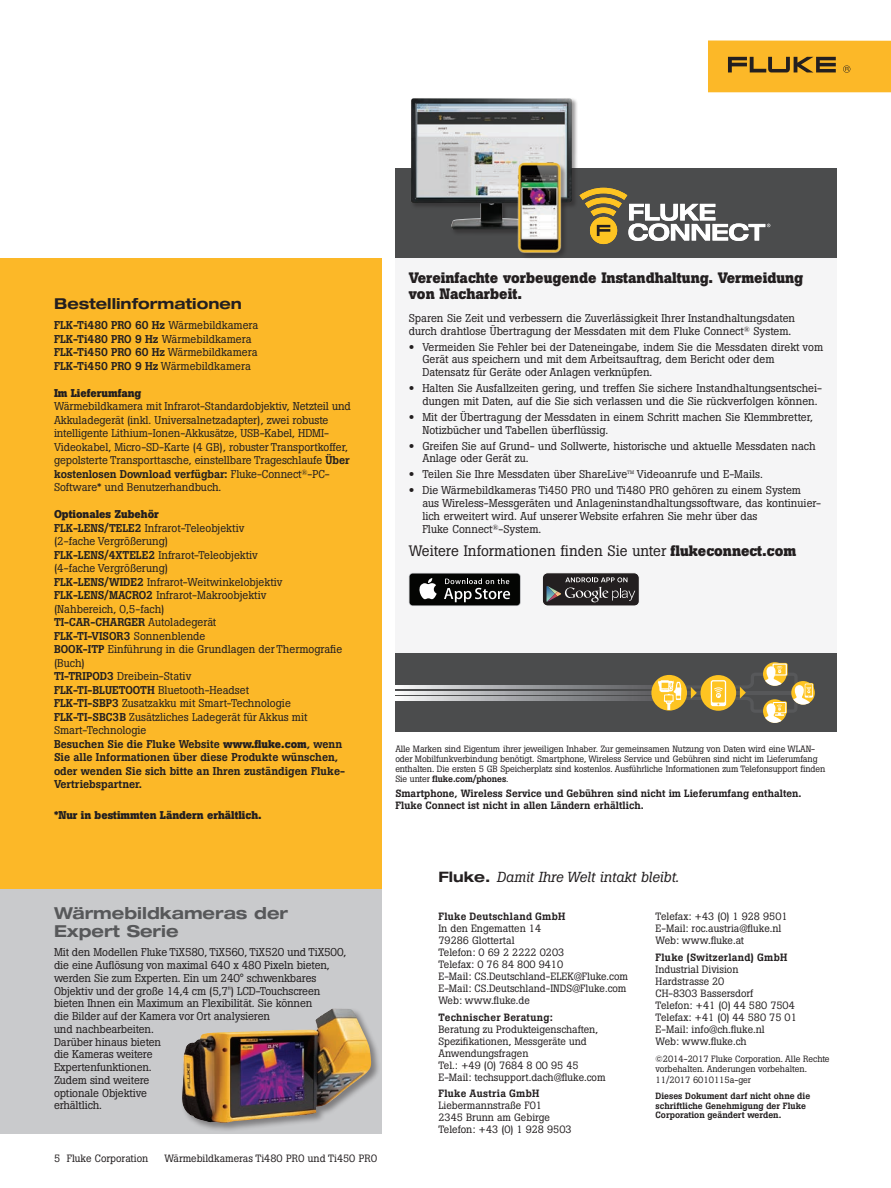
<style>
.page{position:relative;width:891px;height:1188px;background:#fff}
.page>*{position:absolute;margin:0;border:0;box-sizing:border-box;transform-origin:0 0}
.t1{font:700 expanded 16.5px/18px "Helvetica Neue LT Std";color:#57585a}
.t2{font:700 15px/16.5px "Boton Pro";color:#231f20}
.t3{font:15px "Boton Pro";color:#231f20}
.t4{font:700 expanded 15px "Helvetica Neue LT Std";color:#231f20}
.t5{font:italic 14.4px "Boton Pro";color:#231f20}
.t6{font:11.25px/13.5px "Boton Pro";color:#231f20}
.t7{font:500 11.25px/13.5px "Boton Pro";color:#231f20}
.t8{font:700 11.25px "Boton Pro";color:#231f20}
.t9{font:10.5px/12px "Boton Pro";color:#231f20}
.t10{font:500 10.5px/12px "Boton Pro";color:#231f20}
.t11{font:500 10.5px "Boton Pro";letter-spacing:.02em;color:#231f20}
.t12{font:500 10.5px "Boton Pro";letter-spacing:.025em;color:#231f20}
.t13{font:9px/9.8px "Boton Pro";letter-spacing:-.01em;color:#231f20}
.t14{font:500 9px/9.8px "Boton Pro";color:#231f20}
.t15{font:5.1px "Boton Pro";color:#231f20}
.s1{font-weight:400}
.s2{font-weight:500}
.s3{font-weight:700}
.s4{font-family:"Helvetica Neue LT Std";font-weight:500;font-stretch:expanded}
.s5{font-family:"Helvetica Neue LT Pro";font-weight:700;font-style:normal;font-stretch:expanded}
</style>
<div class="page">
<div style="left:0;top:869px;width:382px;height:265px;background:#c9cacc"></div>
<div style="left:0;top:258px;width:382px;height:631px;background:#fcb828"></div>
<div style="left:708px;top:40px;width:183px;height:52px;background:#fcb828"></div>
<svg style="left:728px;top:57px;width:108px;height:15px"></svg>
<svg style="left:843px;top:65px;width:7px;height:8px"></svg>
<div style="left:180px;top:1007px;width:201px;height:125px;background:#231f20;opacity:.45"></div>
<img style="left:181px;top:1008px;width:191px;height:115px">
<div style="left:395px;top:168px;width:442px;height:564px;background:#4b4c4d"></div>
<div style="left:590px;top:217px;width:27px;height:27px;background:#fec422;border:1px solid #fec422;border-radius:50%"></div>
<svg style="left:580px;top:188px;width:190px;height:53px"></svg>
<div style="left:395px;top:258px;width:442px;height:395px;background:#f5f5f6"></div>
<svg style="left:409px;top:573px;width:112px;height:33px"></svg>
<div style="left:410px;top:574px;width:110px;height:31px;background:#040503;border-radius:3px"></div>
<svg style="left:419px;top:578px;width:18px;height:21px"></svg>
<svg style="left:444px;top:578px;width:66px;height:24px"></svg>
<div style="left:542px;top:573px;width:97px;height:33px;background:#231f20;border-radius:5px"></div>
<div style="left:542px;top:573px;width:97px;height:33px;border:1px solid #fff;border-radius:5px"></div>
<svg style="left:547px;top:577px;width:88px;height:25px"></svg>
<img style="left:395px;top:685px;width:258px;height:4px">
<img style="left:395px;top:691px;width:256px;height:3px">
<img style="left:395px;top:697px;width:257px;height:3px">
<div style="left:651px;top:675px;width:36px;height:36px;background:#fec422;border-radius:50%"></div>
<svg style="left:658px;top:663px;width:156px;height:60px"></svg>
<div style="left:410px;top:97px;width:168px;height:139px;background:#231f20;opacity:.45"></div>
<img style="left:411px;top:98px;width:161px;height:132px">
<div style="left:517px;top:162px;width:51px;height:98px;background:#231f20;opacity:.45"></div>
<img style="left:513px;top:159px;width:50px;height:100px">
<h2 class="t4" style="left:54px;top:294px;width:190px">Bestellinformationen</h2>
<p class="t7" style="left:54px;top:318px;width:206px">FLK-Ti480 PRO 60 Hz <span class="s1">Wärmebildkamera </span>FLK-Ti480 PRO 9 Hz <span class="s1">Wärmebildkamera </span>FLK-Ti450 PRO 60 Hz <span class="s1">Wärmebildkamera </span>FLK-Ti450 PRO 9 Hz <span class="s1">Wärmebildkamera</span></p>
<p class="t8" style="left:54px;top:385px;width:89px">Im Lieferumfang</p>
<p class="t6" style="left:54px;top:399px;width:298px">Wärmebildkamera mit Infrarot-Standardobjektiv, Netzteil und Akkuladegerät (inkl. Universalnetzadapter), zwei robuste intelligente Lithium-Ionen-Akkusätze, USB-Kabel, HDMI-Videokabel, Micro-SD-Karte (4 GB), robuster Transportkoffer, gepolsterte Transporttasche, einstellbare Trageschlaufe <span class="s2">Über kostenlosen Download verfügbar:</span> Fluke-Connect<sup>®</sup>-PC-Software* und Benutzerhandbuch.</p>
<p class="t6" style="left:54px;top:507px;width:293px"><span class="s3">Optionales Zubehör<br></span><span class="s2">FLK-LENS/TELE2</span> Infrarot-Teleobjektiv<br>(2-fache Vergrößerung)<br><span class="s2">FLK-LENS/4XTELE2</span> Infrarot-Teleobjektiv<br>(4-fache Vergrößerung)<br><span class="s2">FLK-LENS/WIDE2</span> Infrarot-Weitwinkelobjektiv <span class="s2">FLK-LENS/MACRO2</span> Infrarot-Makroobjektiv<br>(Nahbereich, 0,5-fach)<br><span class="s2">TI-CAR-CHARGER</span> Autoladegerät<br><span class="s2">FLK-TI-VISOR3</span> Sonnenblende<br><span class="s2">BOOK-ITP</span> Einführung in die Grundlagen der Thermografie (Buch)<br><span class="s2">TI-TRIPOD3</span> Dreibein-Stativ<br><span class="s2">FLK-TI-BLUETOOTH</span> Bluetooth-Headset<br><span class="s2">FLK-TI-SBP3</span> Zusatzakku mit Smart-Technologie <span class="s2">FLK-TI-SBC3B</span> Zusätzliches Ladegerät für Akkus mit Smart-Technologie<br><span class="s2">Besuchen Sie die Fluke Website</span> <span class="s3">www.fluke.com</span><span class="s2">, wenn Sie alle Informationen über diese Produkte wünschen, oder wenden Sie sich bitte an Ihren zuständigen Fluke-Vertriebspartner.</span></p>
<p class="t8" style="left:54px;top:807px;width:209px">*Nur in bestimmten Ländern erhältlich.</p>
<h2 class="t2" style="left:409px;top:269px;width:396px">Vereinfachte vorbeugende Instandhaltung. Vermeidung von Nacharbeit.</h2>
<p class="t6" style="left:409px;top:312px;width:388px;line-height:12.8px">Sparen Sie Zeit und verbessern die Zuverlässigkeit Ihrer Instandhaltungsdaten durch drahtlose Übertragung der Messdaten mit dem Fluke Connect<sup>®</sup> System.</p>
<p class="t6" style="left:422px;top:340px;width:402px;line-height:12.8px;text-indent:-14px"><span class="s4">•</span> Vermeiden Sie Fehler bei der Dateneingabe, indem Sie die Messdaten direkt vom<br>Gerät aus speichern und mit dem Arbeitsauftrag, dem Bericht oder dem<br>Datensatz für Geräte oder Anlagen verknüpfen.</p>
<p class="t6" style="left:422px;top:382px;width:401px;line-height:12.8px;text-indent:-14px"><span class="s4">•</span> Halten Sie Ausfallzeiten gering, und treffen Sie sichere Instandhaltungsentschei&shy;dungen mit Daten, auf die Sie sich verlassen und die Sie rückverfolgen können.</p>
<p class="t6" style="left:422px;top:411px;width:392px;line-height:12.8px;text-indent:-14px"><span class="s4">•</span> Mit der Übertragung der Messdaten in einem Schritt machen Sie Klemmbretter,<br>Notizbücher und Tabellen überflüssig.</p>
<p class="t6" style="left:422px;top:439px;width:395px;line-height:12.8px;text-indent:-14px"><span class="s4">•</span> Greifen Sie auf Grund- und Sollwerte, historische und aktuelle Messdaten nach<br>Anlage oder Gerät zu.</p>
<p class="t6" style="left:409px;top:468px;width:220px"><span class="s4">•</span> Teilen Sie Ihre Messdaten über ShareLive</p>
<p class="t15" style="left:627px;top:469px;width:8px">TM</p>
<p class="t6" style="left:637px;top:468px;width:127px">Videoanrufe und E-Mails.</p>
<p class="t6" style="left:422px;top:484px;width:400px;line-height:12.8px;text-indent:-14px"><span class="s4">•</span> Die Wärmebildkameras Ti450 PRO und Ti480 PRO gehören zu einem System<br>aus Wireless-Messgeräten und Anlageninstandhaltungssoftware, das kontinuier&shy;lich erweitert wird. Auf unserer Website erfahren Sie mehr über das<br>Fluke Connect<sup>®</sup>-System.</p>
<h2 class="t3" style="left:409px;top:541px;width:389px">Weitere Informationen finden Sie unter <span class="s3">flukeconnect.com</span></h2>
<p class="t13" style="left:395px;top:744px;width:431px">Alle Marken sind Eigentum ihrer jeweiligen Inhaber. Zur gemeinsamen Nutzung von Daten wird eine WLAN&shy;oder Mobilfunkverbindung benötigt. Smartphone, Wireless Service und Gebühren sind nicht im Lieferumfang enthalten. Die ersten 5 GB Speicherplatz sind kostenlos. Ausführliche Informationen zum Telefonsupport finden Sie unter <span class="s2">fluke.com/phones</span>.</p>
<p class="t10" style="left:395px;top:787px;width:408px">Smartphone, Wireless Service und Gebühren sind nicht im Lieferumfang enthalten.<br>Fluke Connect ist nicht in allen Ländern erhältlich.</p>
<h1 class="t1" style="left:54px;top:904px;width:236px">Wärmebildkameras der<br>Expert Serie</h1>
<p class="t6" style="left:54px;top:946px;width:294px;line-height:12.8px">Mit den Modellen Fluke TiX580, TiX560, TiX520 und TiX500, die eine Auflösung von maximal 640 x 480 Pixeln bieten, werden Sie zum Experten. Ein um 240° schwenkbares Objektiv und der große 14,4 cm (5,7") LCD-Touchscreen bieten Ihnen ein Maximum an Flexibilität. Sie können<br>die Bilder auf der Kamera vor Ort analysieren<br>und nachbearbeiten.<br>Darüber hinaus bieten<br>die Kameras weitere<br>Expertenfunktionen.<br>Zudem sind weitere<br>optionale Objektive<br>erhältlich.</p>
<p class="t9" style="left:54px;top:1152px;width:96px">5 Fluke Corporation</p>
<p class="t9" style="left:164px;top:1152px;width:214px">Wärmebildkameras Ti480 PRO und Ti450 PRO</p>
<p class="t5" style="left:438px;top:867px;width:242px"><span class="s5">Fluke.</span> Damit Ihre Welt intakt bleibt.</p>
<p class="t9" style="left:656px;top:911px;width:134px">Telefax: +43 (0) 1 928 9501<br>E-Mail: roc.austria@fluke.nl<br>Web: www.fluke.at</p>
<p class="t11" style="left:656px;top:950px;width:133px">Fluke (Switzerland) GmbH</p>
<p class="t9" style="left:656px;top:963px;width:143px">Industrial Division<br>Hardstrasse 20<br>CH-8303 Bassersdorf<br>Telefon: +41 (0) 44 580 7504<br>Telefax: +41 (0) 44 580 75 01<br>E-Mail: info@ch.fluke.nl<br>Web: www.fluke.ch</p>
<p class="t13" style="left:656px;top:1053px;width:176px;line-height:10.8px">©2014-2017 Fluke Corporation. Alle Rechte vorbehalten. Anderungen vorbehalten.<br>11/2017 6010115a-ger</p>
<p class="t14" style="left:656px;top:1091px;width:156px">Dieses Dokument darf nicht ohne die schriftliche Genehmigung der Fluke<br>Corporation geändert werden.</p>
<p class="t11" style="left:438px;top:910px;width:128px">Fluke Deutschland GmbH</p>
<p class="t9" style="left:438px;top:923px;width:191px">In den Engematten 14<br>79286 Glottertal<br>Telefon: 0 69 2 2222 0203<br>Telefax: 0 76 84 800 9410<br>E-Mail: CS.Deutschland-ELEK@Fluke.com<br>E-Mail: CS.Deutschland-INDS@Fluke.com<br>Web: www.fluke.de</p>
<p class="t11" style="left:438px;top:1010px;width:116px">Technischer Beratung:</p>
<p class="t9" style="left:438px;top:1023px;width:169px">Beratung zu Produkteigenschaften,<br>Spezifikationen, Messgeräte und<br>Anwendungsfragen<br>Tel.: +49 (0) 7684 8 00 95 45<br>E-Mail: techsupport.dach@fluke.com</p>
<p class="t12" style="left:438px;top:1087px;width:102px">Fluke Austria GmbH</p>
<p class="t9" style="left:438px;top:1100px;width:135px">Liebermannstraße F01<br>2345 Brunn am Gebirge<br>Telefon: +43 (0) 1 928 9503</p>
</div>
